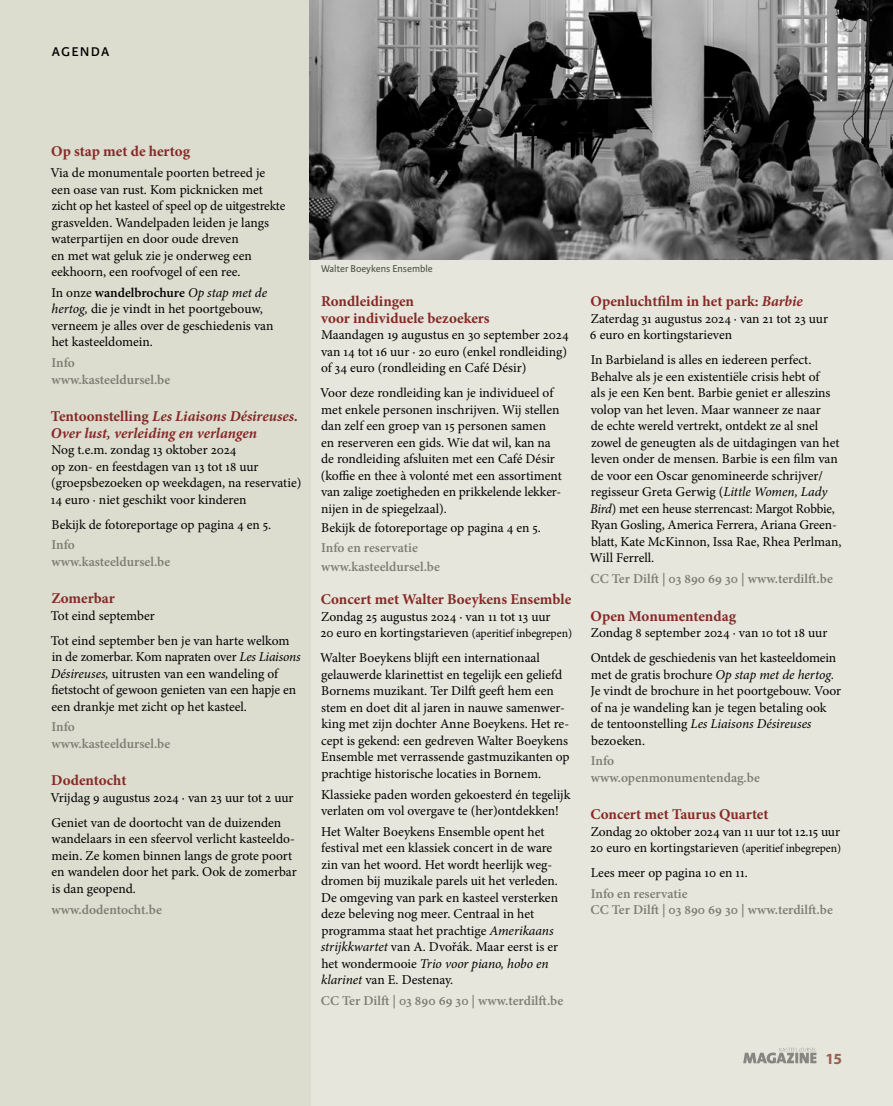
<style>
.page{position:relative;width:893px;height:1106px;background:#fff}
.page>*{position:absolute;margin:0;border:0;box-sizing:border-box;transform-origin:0 0}
.t1{font:18px "Karmina Sans";letter-spacing:.07em;color:#000}
.t2{font:700 15.6px "Myriad Pro";color:#ab685c}
.t3{font:700 15px/16.5px "Minion Pro";color:#862926}
.t4{font:italic 700 15px/16.5px "Minion Pro";letter-spacing:.005em;color:#862926}
.t5{font:13.5px/16.5px "Minion Pro";color:#000}
.t6{font:600 13.5px/16.5px "Minion Pro";color:#7c7d73}
.t7{font:10.5px "Karmina Sans";color:#484d41}
.s1{font-weight:600}
.s2{font-style:italic}
.s3{font-style:normal}
.s4{font-size:12px}
</style>
<div class="page">
<div style="left:310px;top:0;width:583px;height:1106px;background:#e6e6dc"></div>
<div style="left:0;top:0;width:310px;height:1106px;background:#dcdccf"></div>
<img style="left:310px;top:0;width:583px;height:259px">
<h1 class="t1" style="left:52px;top:40px;width:59px">agenda</h1>
<p class="t3" style="left:51px;top:143px;width:140px">Op stap met de hertog</p>
<p class="t5" style="left:50px;top:165px;width:236px">Via de monumentale poorten betreed je een oase van rust. Kom picknicken met zicht op het kasteel of speel op de uitgestrekte grasvelden. Wandelpaden leiden je langs waterpartijen en door oude dreven<br>en met wat geluk zie je onderweg een eekhoorn, een roofvogel of een ree.</p>
<p class="t5" style="left:51px;top:284px;width:224px">In onze <span class="s1">wandelbrochure</span> <span class="s2">Op stap met de hertog,</span> die je vindt in het poortgebouw, verneem je alles over de geschiedenis van het kasteeldomein.</p>
<p class="t6" style="left:51px;top:354px;width:120px">Info www.kasteeldursel.be</p>
<p class="t4" style="left:51px;top:408px;width:249px"><span class="s3">Tentoonstelling</span> Les Liaisons Désireuses.<br>Over lust, verleiding en verlangen</p>
<p class="t5" style="left:51px;top:441px;width:252px">Nog t.e.m. zondag 13 oktober 2024<br>op zon- en feestdagen van 13 tot 18 uur (groepsbezoeken op weekdagen, na reservatie)<br>14 euro · niet geschikt voor kinderen</p>
<p class="t5" style="left:52px;top:516px;width:221px">Bekijk de fotoreportage op pagina 4 en 5.</p>
<p class="t6" style="left:51px;top:536px;width:120px">Info www.kasteeldursel.be</p>
<p class="t3" style="left:51px;top:590px;width:65px">Zomerbar</p>
<p class="t5" style="left:51px;top:603px;width:240px;line-height:25px">Tot eind september<br>Tot eind september ben je van harte welkom</p>
<p class="t5" style="left:51px;top:648px;width:251px">in de zomerbar. Kom napraten over <span class="s2">Les Liaisons Désireuses,</span> uitrusten van een wandeling of fietstocht of gewoon genieten van een hapje en een drankje met zicht op het kasteel.</p>
<p class="t6" style="left:51px;top:718px;width:120px">Info www.kasteeldursel.be</p>
<p class="t3" style="left:51px;top:772px;width:77px">Dodentocht</p>
<p class="t5" style="left:50px;top:785px;width:245px;line-height:25px">Vrijdag 9 augustus 2024 · van 23 uur tot 2 uur<br>Geniet van de doortocht van de duizenden</p>
<p class="t5" style="left:51px;top:830px;width:247px">wandelaars in een sfeervol verlicht kasteeldo&shy;mein. Ze komen binnen langs de grote poort en wandelen door het park. Ook de zomerbar is dan geopend.</p>
<p class="t6" style="left:51px;top:900px;width:112px">www.dodentocht.be</p>
<p class="t7" style="left:321px;top:263px;width:113px">Walter Boeykens Ensemble</p>
<p class="t3" style="left:321px;top:293px;width:170px">Rondleidingen<br>voor individuele bezoekers</p>
<p class="t5" style="left:321px;top:327px;width:249px;text-align:justify">Maandagen 19 augustus en 30 september 2024 van 14 tot 16 uur · 20 euro (enkel rondleiding) of 34 euro (rondleiding en Café Désir)</p>
<p class="t5" style="left:320px;top:385px;width:243px">Voor deze rondleiding kan je individueel of met enkele personen inschrijven. Wij stellen dan zelf een groep van 15 personen samen<br>en reserveren een gids. Wie dat wil, kan na de rondleiding afsluiten met een Café Désir (koffie en thee à volonté met een assortiment van zalige zoetigheden en prikkelende lekker&shy;nijen in de spiegelzaal).</p>
<p class="t5" style="left:321px;top:519px;width:221px">Bekijk de fotoreportage op pagina 4 en 5.</p>
<p class="t6" style="left:321px;top:539px;width:120px;line-height:18.3px">Info en reservatie www.kasteeldursel.be</p>
<p class="t3" style="left:321px;top:591px;width:252px">Concert met Walter Boeykens Ensemble</p>
<p class="t5" style="left:320px;top:608px;width:253px">Zondag 25 augustus 2024 · van 11 tot 13 uur<br>20 euro en kortingstarieven <span class="s4">(aperitief inbegrepen)</span></p>
<p class="t5" style="left:320px;top:649px;width:251px">Walter Boeykens blijft een internationaal gelauwerde klarinettist en tegelijk een geliefd Bornems muzikant. Ter Dilft geeft hem een stem en doet dit al jaren in nauwe samenwer&shy;king met zijn dochter Anne Boeykens. Het re&shy;cept is gekend: een gedreven Walter Boeykens Ensemble met verrassende gastmuzikanten op prachtige historische locaties in Bornem.</p>
<p class="t5" style="left:321px;top:786px;width:251px">Klassieke paden worden gekoesterd én tegelijk verlaten om vol overgave te (her)ontdekken!</p>
<p class="t5" style="left:321px;top:823px;width:239px">Het Walter Boeykens Ensemble opent het festival met een klassiek concert in de ware zin van het woord. Het wordt heerlijk weg&shy;dromen bij muzikale parels uit het verleden.<br>De omgeving van park en kasteel versterken deze beleving nog meer. Centraal in het programma staat het prachtige <span class="s2">Amerikaans strijkkwartet</span> van A. Dvořák. Maar eerst is er het wondermooie <span class="s2">Trio voor piano, hobo en klarinet</span> van E. Destenay.</p>
<p class="t6" style="left:321px;top:992px;width:244px">CC Ter Dilft | 03 890 69 30 | www.terdilft.be</p>
<p class="t3" style="left:590px;top:293px;width:214px">Openluchtfilm in het park: <span class="s2">Barbie</span></p>
<p class="t5" style="left:590px;top:310px;width:240px">Zaterdag 31 augustus 2024 · van 21 tot 23 uur<br>6 euro en kortingstarieven</p>
<p class="t5" style="left:590px;top:352px;width:253px">In Barbieland is alles en iedereen perfect.<br>Behalve als je een existentiële crisis hebt of<br>als je een Ken bent. Barbie geniet er alleszins volop van het leven. Maar wanneer ze naar<br>de echte wereld vertrekt, ontdekt ze al snel zowel de geneugten als de uitdagingen van het leven onder de mensen. Barbie is een film van de voor een Oscar genomineerde schrijver/ regisseur Greta Gerwig (<span class="s2">Little Women, Lady Bird</span>) met een heuse sterrencast: Margot Robbie, Ryan Gosling, America Ferrera, Ariana Green&shy;blatt, Kate McKinnon, Issa Rae, Rhea Perlman, Will Ferrell.</p>
<p class="t6" style="left:590px;top:570px;width:244px">CC Ter Dilft | 03 890 69 30 | www.terdilft.be</p>
<p class="t3" style="left:590px;top:607px;width:147px">Open Monumentendag</p>
<p class="t5" style="left:591px;top:620px;width:247px;line-height:25px">Zondag 8 september 2024 · van 10 tot 18 uur<br>Ontdek de geschiedenis van het kasteeldomein</p>
<p class="t5" style="left:590px;top:666px;width:252px">met de gratis brochure <span class="s2">Op stap met de hertog.<br></span>Je vindt de brochure in het poortgebouw. Voor of na je wandeling kan je tegen betaling ook de tentoonstelling <span class="s2">Les Liaisons Désireuses </span>bezoeken.</p>
<p class="t6" style="left:591px;top:752px;width:171px">Info www.openmonumentendag.be</p>
<p class="t3" style="left:590px;top:806px;width:180px">Concert met Taurus Quartet</p>
<p class="t5" style="left:590px;top:823px;width:252px">Zondag 20 oktober 2024 van 11 uur tot 12.15 uur<br>20 euro en kortingstarieven <span class="s4">(aperitief inbegrepen)</span></p>
<p class="t5" style="left:591px;top:864px;width:159px">Lees meer op pagina 10 en 11.</p>
<p class="t6" style="left:590px;top:885px;width:244px">Info en reservatie<br>CC Ter Dilft | 03 890 69 30 | www.terdilft.be</p>
<p class="t2" style="left:825px;top:1048px;width:18px">15</p>
</div>
